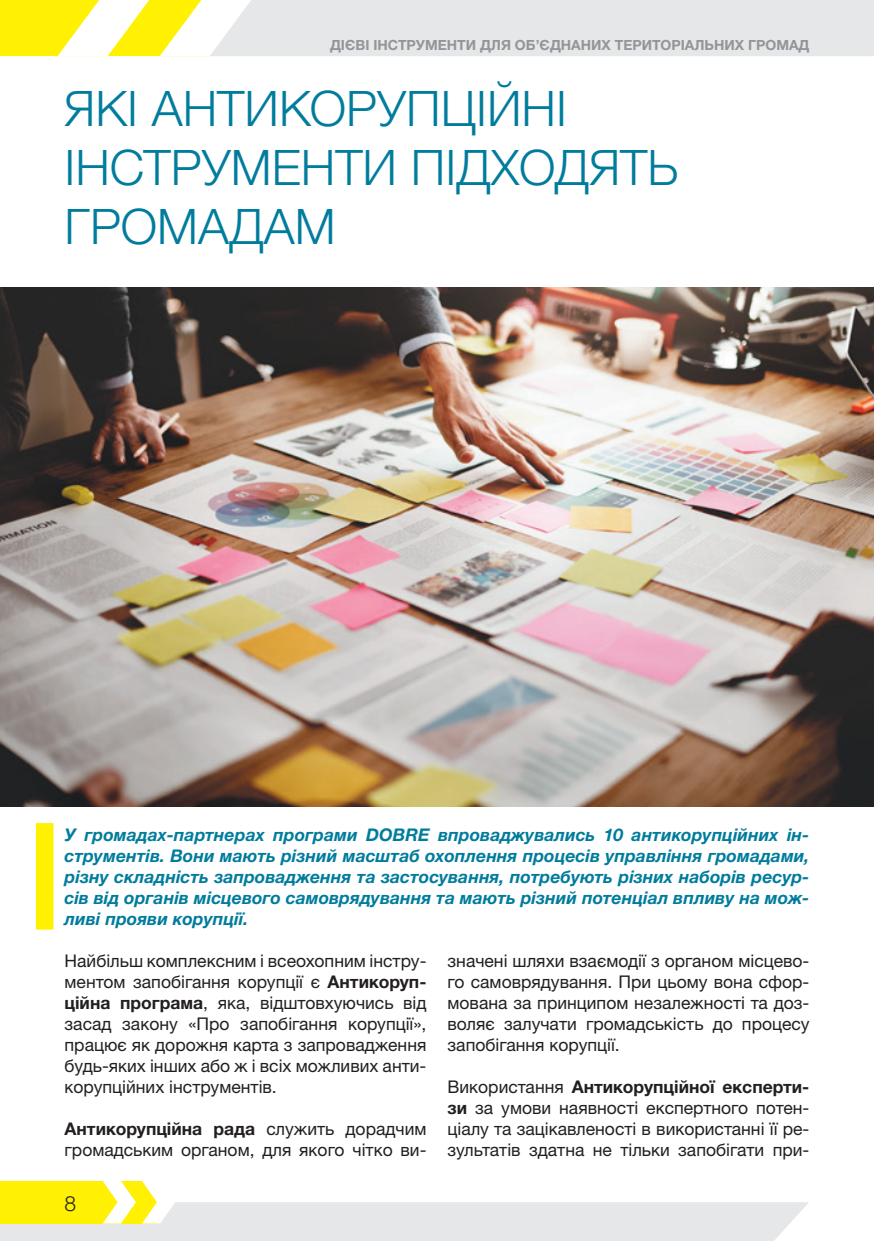
<style>
.page{position:relative;width:874px;height:1241px;background:#fff}
.page>*{position:absolute;margin:0;border:0;box-sizing:border-box;transform-origin:0 0}
.t1{font:300 49px/58.8px "Helvetica Neue LTW1 G";color:#007c9d}
.t2{font:300 21px "Helvetica Neue LTW1 G";color:#231f20}
.t3{font:17.5px/21px "Helvetica Neue LTW1 G";color:#231f20;text-align:justify}
.t4{font:italic 700 17.5px/21px "Helvetica Neue LTW1 G";color:#007c9d;text-align:justify}
.t5{font:700 14px "Helvetica Neue LTW1 G";color:#939598}
.s1{font-weight:700}
</style>
<div class="page">
<div style="left:36px;top:823px;width:17px;height:106px;background:#fff101"></div>
<img style="left:0;top:288px;width:873px;height:518px">
<svg style="left:0;top:1181px;width:808px;height:59px"></svg>
<svg style="left:0;top:0;width:873px;height:56px;background:#ecebc8"></svg>
<p class="t5" style="left:330px;top:36px;width:480px">ДІЄВІ ІНСТРУМЕНТИ ДЛЯ ОБ’ЄДНАНИХ ТЕРИТОРІАЛЬНИХ ГРОМАД</p>
<h1 class="t1" style="left:64px;top:79px;width:615px">ЯКІ АНТИКОРУПЦІЙНІ<br>ІНСТРУМЕНТИ ПІДХОДЯТЬ<br>ГРОМАДАМ</h1>
<p class="t4" style="left:64px;top:823px;width:746px">У громадах-партнерах програми DOBRE впроваджувались 10 антикорупційних ін&shy;струментів. Вони мають різний масштаб охоплення процесів управління громадами, різну складність запровадження та застосування, потребують різних наборів ресур&shy;сів від органів місцевого самоврядування та мають різний потенціал впливу на мож&shy;ливі прояви корупції.</p>
<p class="t3" style="left:64px;top:949px;width:363px">Найбільш комплексним і всеохопним інстру&shy;ментом запобігання корупції є <span class="s1">Антикоруп&shy;ційна програма</span>, яка, відштовхуючись від засад закону «Про запобігання корупції», працює як дорожня карта з запровадження будь-яких інших або ж і всіх можливих анти&shy;корупційних інструментів.</p>
<p class="t3" style="left:64px;top:1117px;width:363px"><span class="s1">Антикорупційна рада</span> служить дорадчим громадським органом, для якого чітко ви-</p>
<p class="t2" style="left:64px;top:1189px;width:13px">8</p>
<p class="t3" style="left:447px;top:949px;width:363px">значені шляхи взаємодії з органом місцево&shy;го самоврядування. При цьому вона сфор&shy;мована за принципом незалежності та доз&shy;воляє залучати громадськість до процесу запобігання корупції.</p>
<p class="t3" style="left:447px;top:1075px;width:363px">Використання <span class="s1">Антикорупційної експерти&shy;зи</span> за умови наявності експертного потен&shy;ціалу та зацікавленості в використанні її ре&shy;зультатів здатна не тільки запобігати при-</p>
</div>
